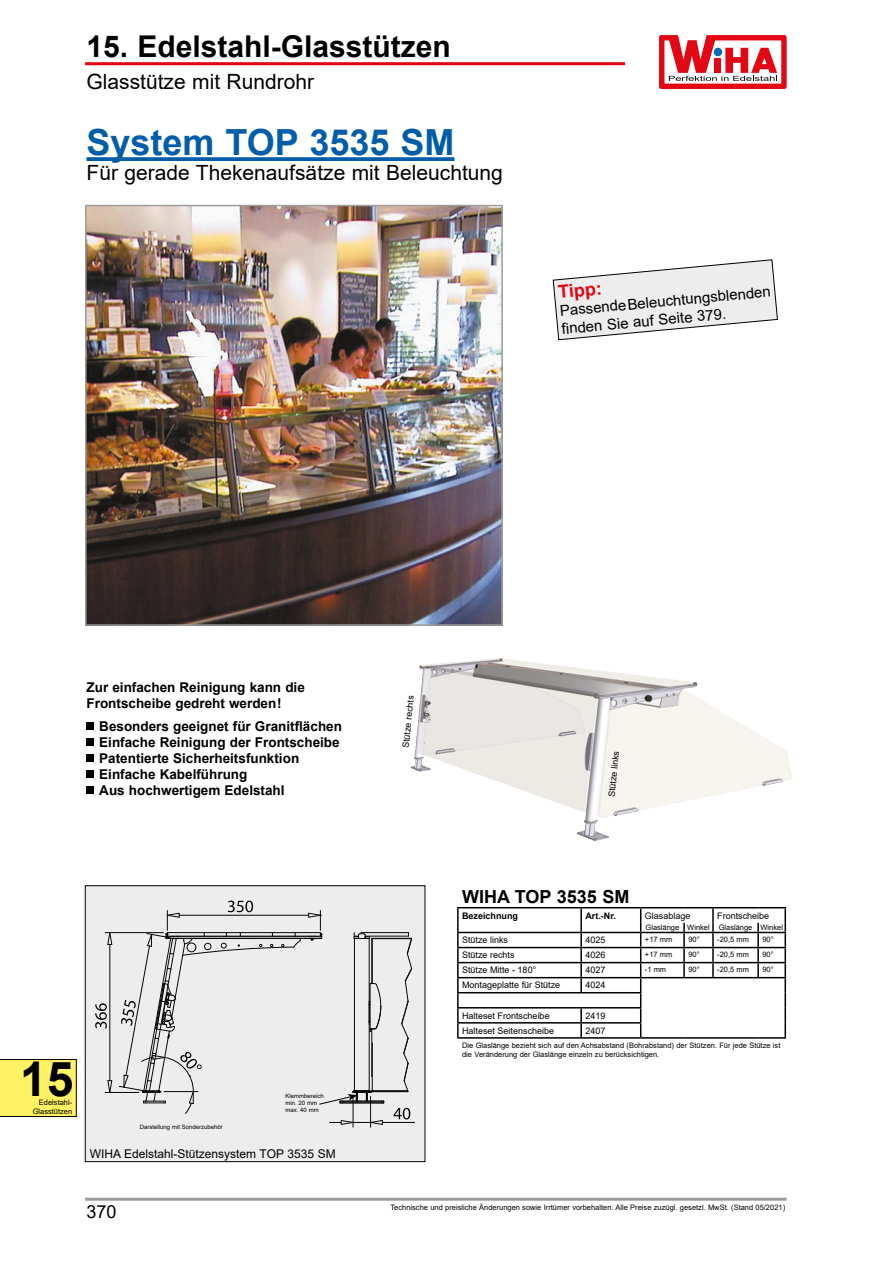
<style>
.page{position:relative;width:893px;height:1263px;background:#fff}
.page>*{position:absolute;margin:0;border:0;box-sizing:border-box;transform-origin:0 0}
.t1{font:700 48px "Arial";color:#000}
.t2{font:700 36px "Arial";color:#005da9}
.t3{font:700 30px "Arial";color:#000}
.t4{font:21px "Arial";color:#000}
.t5{font:700 18px "Arial";color:#000}
.t6{font:700 18px "Arial";color:#e30613}
.t7{font:18px "Arial";color:#000}
.t8{font:15px/18.1px "Arial";color:#000}
.t9{font:700 13.5px/16.2px "Arial";color:#000}
.t10{font:12px "Arial";color:#000}
.t11{font:9px "Arial";color:#000}
.t12{font:700 9px "Arial";color:#000}
.t13{font:7.5px/9px "Arial";color:#000;text-align:right}
.t14{font:6px/7.2px "Arial";color:#000}
</style>
<div class="page">
<hr style="left:85px;top:62px;width:540px;height:3px;background:#e30613">
<hr style="left:85px;top:1198px;width:702px;height:3px;background:#9d9d9c">
<div style="left:0;top:1059px;width:77px;height:58px;background:#fff265"></div>
<svg style="left:659px;top:35px;width:128px;height:54px"></svg>
<hr style="left:457px;top:932px;width:124px;height:1px;background:#000">
<hr style="left:581px;top:932px;width:60px;height:1px;background:#000">
<hr style="left:641px;top:932px;width:43px;height:1px;background:#000">
<hr style="left:713px;top:932px;width:45px;height:1px;background:#000">
<hr style="left:457px;top:947px;width:124px;height:1px;background:#000">
<hr style="left:581px;top:947px;width:60px;height:1px;background:#000">
<hr style="left:641px;top:947px;width:43px;height:1px;background:#000">
<hr style="left:713px;top:947px;width:45px;height:1px;background:#000">
<hr style="left:457px;top:962px;width:124px;height:1px;background:#000">
<hr style="left:581px;top:962px;width:60px;height:1px;background:#000">
<hr style="left:641px;top:962px;width:43px;height:1px;background:#000">
<hr style="left:713px;top:962px;width:45px;height:1px;background:#000">
<hr style="left:457px;top:977px;width:124px;height:1px;background:#000">
<hr style="left:581px;top:977px;width:60px;height:1px;background:#000">
<svg style="left:580px;top:908px;width:2px;height:84px"></svg>
<hr style="left:641px;top:977px;width:43px;height:1px;background:#000">
<hr style="left:713px;top:977px;width:45px;height:1px;background:#000">
<hr style="left:457px;top:1022px;width:124px;height:1px;background:#000">
<hr style="left:581px;top:1022px;width:60px;height:1px;background:#000">
<svg style="left:580px;top:1008px;width:2px;height:29px"></svg>
<hr style="left:457px;top:907px;width:124px;height:1px;background:#000">
<hr style="left:581px;top:907px;width:60px;height:1px;background:#000">
<hr style="left:457px;top:1037px;width:124px;height:2px;background:#000">
<hr style="left:581px;top:1037px;width:60px;height:2px;background:#000">
<hr style="left:641px;top:1037px;width:43px;height:2px;background:#000">
<hr style="left:684px;top:1037px;width:29px;height:2px;background:#000">
<hr style="left:713px;top:1037px;width:45px;height:2px;background:#000">
<hr style="left:758px;top:1037px;width:28px;height:2px;background:#000">
<hr style="left:641px;top:907px;width:43px;height:1px;background:#000">
<hr style="left:713px;top:907px;width:45px;height:1px;background:#000">
<svg style="left:683px;top:907px;width:31px;height:71px"></svg>
<svg style="left:757px;top:907px;width:29px;height:130px"></svg>
<hr style="left:457px;top:992px;width:124px;height:1px;background:#000">
<svg style="left:457px;top:908px;width:2px;height:129px"></svg>
<hr style="left:581px;top:992px;width:60px;height:1px;background:#000">
<svg style="left:640px;top:908px;width:1px;height:129px"></svg>
<hr style="left:457px;top:1007px;width:124px;height:1px;background:#000">
<hr style="left:581px;top:1007px;width:60px;height:1px;background:#000">
<svg style="left:87px;top:157px;width:367px;height:4px"></svg>
<div style="left:87px;top:722px;width:7px;height:7px;background:#000"></div>
<div style="left:87px;top:738px;width:7px;height:7px;background:#000"></div>
<div style="left:87px;top:754px;width:7px;height:8px;background:#000"></div>
<div style="left:87px;top:770px;width:7px;height:8px;background:#000"></div>
<div style="left:87px;top:787px;width:7px;height:7px;background:#000"></div>
<div style="left:85px;top:886px;width:340px;height:276px;background:#ededed"></div>
<hr style="left:353px;top:1096px;width:1px;height:31px;background:#070606">
<hr style="left:370px;top:1096px;width:1px;height:31px;background:#070606">
<hr style="left:382px;top:1122px;width:33px;height:1px;background:#070606">
<hr style="left:105px;top:932px;width:58px;height:1px;background:#070606">
<hr style="left:105px;top:1092px;width:34px;height:1px;background:#070606">
<hr style="left:110px;top:944px;width:1px;height:137px;background:#070606">
<svg style="left:108px;top:932px;width:4px;height:13px"></svg>
<svg style="left:95px;top:1003px;width:12px;height:26px"></svg>
<svg style="left:108px;top:1080px;width:4px;height:12px"></svg>
<div style="left:85px;top:885px;width:340px;height:277px;border:1px solid #000"></div>
<img style="left:88px;top:208px;width:412px;height:415px">
<div style="left:85px;top:205px;width:418px;height:421px;border:2px solid #9d9d9c"></div>
<img style="left:410px;top:658px;width:134px;height:140px">
<svg style="left:119px;top:900px;width:293px;height:225px"></svg>
<svg style="left:552px;top:259px;width:226px;height:82px"></svg>
<h3 class="t3" style="left:87px;top:26px;width:366px">15. Edelstahl-Glasstützen</h3>
<h3 class="t4" style="left:87px;top:67px;width:229px">Glasstütze mit Rundrohr</h3>
<h2 class="t2" style="left:87px;top:117px;width:369px">System TOP 3535 SM</h2>
<h3 class="t4" style="left:87px;top:159px;width:418px">Für gerade Thekenaufsätze mit Beleuchtung</h3>
<h3 class="t6" style="left:557px;top:279px;width:45px;rotate:-5deg">Tipp:</h3>
<h3 class="t8" style="left:559px;top:301px;width:213px;rotate:-5deg">Passende Beleuchtungsblenden finden Sie auf Seite 379.</h3>
<h3 class="t9" style="left:87px;top:679px;width:220px">Zur einfachen Reinigung kann die<br>Frontscheibe gedreht werden!</h3>
<h3 class="t9" style="left:99px;top:718px;width:244px">Besonders geeignet für Granitflächen<br>Einfache Reinigung der Frontscheibe<br>Patentierte Sicherheitsfunktion<br>Einfache Kabelführung<br>Aus hochwertigem Edelstahl</h3>
<h1 class="t1" style="left:20px;top:1046px;width:55px">15</h1>
<p class="t13" style="left:33px;top:1098px;width:41px">Edelstahl-<br>Glasstützen</p>
<p class="t14" style="left:140px;top:1123px;width:85px">Darstellung mit Sonderzubehör</p>
<p class="t14" style="left:285px;top:1092px;width:40px">Klemmbereich min. 20 mm max. 40 mm</p>
<h3 class="t10" style="left:90px;top:1145px;width:248px">WIHA Edelstahl-Stützensystem TOP 3535 SM</h3>
<h3 class="t7" style="left:87px;top:1199px;width:32px">370</h3>
<p class="t11" style="left:399px;top:747px;width:54px;rotate:-84deg">Stütze rechts</p>
<p class="t11" style="left:605px;top:796px;width:48px;rotate:-84deg">Stütze links</p>
<h3 class="t5" style="left:462px;top:884px;width:169px">WIHA TOP 3535 SM</h3>
<p class="t12" style="left:462px;top:909px;width:58px">Bezeichnung</p>
<p class="t12" style="left:585px;top:909px;width:32px">Art.-Nr.</p>
<p class="t11" style="left:645px;top:909px;width:47px">Glasablage</p>
<p class="t11" style="left:717px;top:909px;width:54px">Frontscheibe</p>
<p class="t13" style="left:645px;top:923px;width:139px">Glaslänge Winkel Glaslänge Winkel</p>
<p class="t11" style="left:462px;top:934px;width:48px">Stütze links</p>
<p class="t11" style="left:585px;top:934px;width:22px">4025</p>
<p class="t13" style="left:645px;top:935px;width:29px">+17 mm</p>
<p class="t13" style="left:688px;top:935px;width:13px">90°</p>
<p class="t13" style="left:717px;top:935px;width:33px">-20,5 mm</p>
<p class="t13" style="left:762px;top:935px;width:13px">90°</p>
<p class="t11" style="left:462px;top:949px;width:54px">Stütze rechts</p>
<p class="t11" style="left:585px;top:949px;width:22px">4026</p>
<p class="t13" style="left:645px;top:950px;width:29px">+17 mm</p>
<p class="t13" style="left:688px;top:950px;width:13px">90°</p>
<p class="t13" style="left:717px;top:950px;width:33px">-20,5 mm</p>
<p class="t13" style="left:762px;top:950px;width:13px">90°</p>
<p class="t11" style="left:462px;top:964px;width:76px">Stütze Mitte - 180°</p>
<p class="t11" style="left:585px;top:964px;width:22px">4027</p>
<p class="t13" style="left:645px;top:965px;width:23px">-1 mm</p>
<p class="t13" style="left:688px;top:965px;width:13px">90°</p>
<p class="t13" style="left:717px;top:965px;width:33px">-20,5 mm</p>
<p class="t13" style="left:762px;top:965px;width:13px">90°</p>
<p class="t11" style="left:462px;top:979px;width:100px">Montageplatte für Stütze</p>
<p class="t11" style="left:585px;top:979px;width:22px">4024</p>
<p class="t11" style="left:462px;top:1009px;width:89px">Halteset Frontscheibe</p>
<p class="t11" style="left:585px;top:1009px;width:22px">2419</p>
<p class="t11" style="left:462px;top:1024px;width:94px">Halteset Seitenscheibe</p>
<p class="t11" style="left:585px;top:1024px;width:22px">2407</p>
<p class="t13" style="left:462px;top:1040px;width:320px;text-align:left">Die Glaslänge bezieht sich auf den Achsabstand (Bohrabstand) der Stützen. Für jede Stütze ist die Veränderung der Glaslänge einzeln zu berücksichtigen.</p>
<p class="t13" style="left:391px;top:1203px;width:396px">Technische und preisliche Änderungen sowie Irrtümer vorbehalten. Alle Preise zuzügl. gesetzl. MwSt. (Stand 05/2021)</p>
</div>
